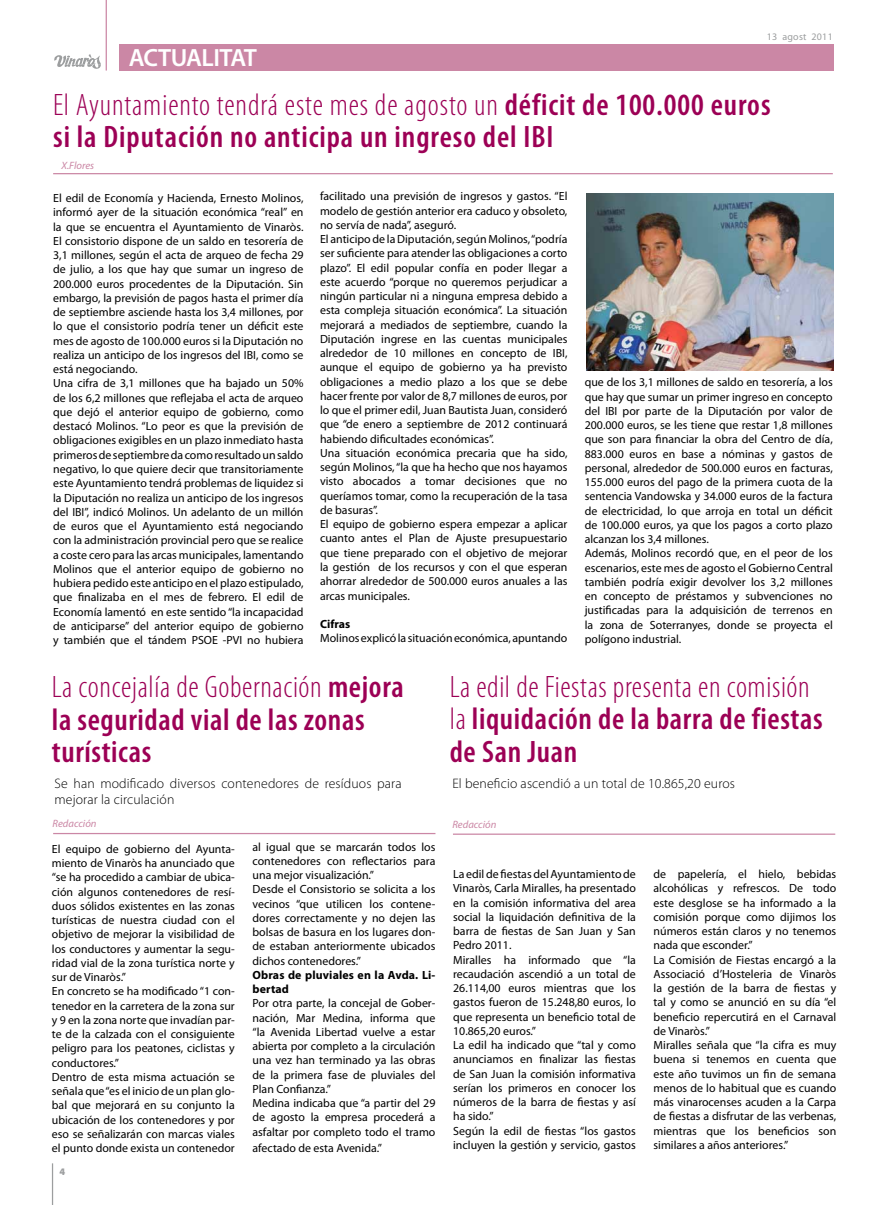
<style>
.page{position:relative;width:886px;height:1205px;background:#fff}
.page>*{position:absolute;margin:0;border:0;box-sizing:border-box;transform-origin:0 0}
.t1{font:600 condensed 31.12px/32.4px "Myriad Pro";letter-spacing:.02em;color:#9c0055}
.t2{font:600 25px "Myriad Pro";letter-spacing:-.02em;color:#fff}
.t3{font:300 13.75px/16.5px "Myriad Pro";letter-spacing:.01em;color:#000}
.t4{font:11.88px/14.2px "Myriad Pro";color:#000}
.t5{font:700 11.88px/14.2px "Myriad Pro";letter-spacing:.01em;color:#000}
.t6{font:italic 10.62px "Myriad Pro";color:#cb87a5}
.t7{font:10px "Myriad Pro";letter-spacing:.025em;color:#9c9e9f}
.t8{font:900 10px "Myriad Pro";color:#9c9e9f}
.s1{font-weight:300}
</style>
<div class="page">
<hr style="left:52px;top:1163px;width:1px;height:42px;background:#9c9e9f">
<hr style="left:106px;top:0;width:1px;height:71px;background:#cb87a5">
<svg style="left:54px;top:54px;width:47px;height:15px"></svg>
<div style="left:119px;top:44px;width:714px;height:27px;background:#cb87a5"></div>
<img style="left:586px;top:193px;width:247px;height:178px">
<hr style="left:53px;top:173px;width:780px;height:1px;background:#cb87a5">
<hr style="left:53px;top:833px;width:382px;height:1px;background:#cb87a5">
<hr style="left:453px;top:833px;width:382px;height:2px;background:#cb87a5">
<h2 class="t2" style="left:129px;top:42px;width:130px">ACTUALITAT</h2>
<p class="t7" style="left:767px;top:31px;width:67px">13 agost 2011</p>
<h1 class="t1" style="left:53px;top:88px;width:719px"><span class="s1">El Ayuntamiento tendrá este mes de agosto un</span> déficit de 100.000 euros si la Diputación no anticipa un ingreso del IBI</h1>
<p class="t6" style="left:61px;top:159px;width:34px">X.Flores</p>
<p class="t4" style="left:320px;top:189px;width:249px">facilitado una previsión de ingresos y gastos. “El modelo de gestión anterior era caduco y obsoleto, no servía de nada”, aseguró.<br>El anticipo de la Diputación, según Molinos, “podría ser suficiente para atender las obligaciones a corto plazo”. El edil popular confía en poder llegar a este acuerdo “porque no queremos perjudicar a ningún particular ni a ninguna empresa debido a esta compleja situación económica”. La situación mejorará a mediados de septiembre, cuando la Diputación ingrese en las cuentas municipales alrededor de 10 millones en concepto de IBI, aunque el equipo de gobierno ya ha previsto obligaciones a medio plazo a los que se debe hacer frente por valor de 8,7 millones de euros, por lo que el primer edil, Juan Bautista Juan, consideró que “de enero a septiembre de 2012 continuará habiendo dificultades económicas”.<br>Una situación económica precaria que ha sido, según Molinos, “la que ha hecho que nos hayamos visto abocados a tomar decisiones que no queríamos tomar, como la recuperación de la tasa de basuras”.<br>El equipo de gobierno espera empezar a aplicar cuanto antes el Plan de Ajuste presupuestario que tiene preparado con el objetivo de mejorar la gestión de los recursos y con el que esperan ahorrar alrededor de 500.000 euros anuales a las arcas municipales.</p>
<p class="t5" style="left:320px;top:616px;width:32px">Cifras</p>
<p class="t4" style="left:320px;top:631px;width:249px">Molinos explicó la situación económica, apuntando</p>
<p class="t4" style="left:53px;top:191px;width:252px">El edil de Economía y Hacienda, Ernesto Molinos, informó ayer de la situación económica “real” en la que se encuentra el Ayuntamiento de Vinaròs.<br>El consistorio dispone de un saldo en tesorería de 3,1 millones, según el acta de arqueo de fecha 29 de julio, a los que hay que sumar un ingreso de 200.000 euros procedentes de la Diputación. Sin embargo, la previsión de pagos hasta el primer día de septiembre asciende hasta los 3,4 millones, por lo que el consistorio podría tener un déficit este mes de agosto de 100.000 euros si la Diputación no realiza un anticipo de los ingresos del IBI, como se está negociando.<br>Una cifra de 3,1 millones que ha bajado un 50% de los 6,2 millones que reflejaba el acta de arqueo que dejó el anterior equipo de gobierno, como destacó Molinos. “Lo peor es que la previsión de obligaciones exigibles en un plazo inmediato hasta primeros de septiembre da como resultado un saldo negativo, lo que quiere decir que transitoriamente este Ayuntamiento tendrá problemas de liquidez si la Diputación no realiza un anticipo de los ingresos del IBI”, indicó Molinos. Un adelanto de un millón de euros que el Ayuntamiento está negociando con la administración provincial pero que se realice a coste cero para las arcas municipales, lamentando Molinos que el anterior equipo de gobierno no hubiera pedido este anticipo en el plazo estipulado, que finalizaba en el mes de febrero. El edil de Economía lamentó en este sentido “la incapacidad de anticiparse” del anterior equipo de gobierno y también que el tándem PSOE -PVI no hubiera</p>
<p class="t4" style="left:585px;top:375px;width:250px">que de los 3,1 millones de saldo en tesorería, a los que hay que sumar un primer ingreso en concepto del IBI por parte de la Diputación por valor de 200.000 euros, se les tiene que restar 1,8 millones que son para financiar la obra del Centro de día, 883.000 euros en base a nóminas y gastos de personal, alrededor de 500.000 euros en facturas, 155.000 euros del pago de la primera cuota de la sentencia Vandowska y 34.000 euros de la factura de electricidad, lo que arroja en total un déficit de 100.000 euros, ya que los pagos a corto plazo alcanzan los 3,4 millones.<br>Además, Molinos recordó que, en el peor de los escenarios, este mes de agosto el Gobierno Central también podría exigir devolver los 3,2 millones en concepto de préstamos y subvenciones no justificadas para la adquisición de terrenos en la zona de Soterranyes, donde se proyecta el polígono industrial.</p>
<h1 class="t1" style="left:52px;top:670px;width:353px"><span class="s1">La concejalía de Gobernación</span> mejora la seguridad vial de las zonas turísticas</h1>
<p class="t3" style="left:55px;top:775px;width:349px">Se han modificado diversos contenedores de resíduos para mejorar la circulación</p>
<p class="t6" style="left:53px;top:817px;width:46px">Redacción</p>
<p class="t4" style="left:52px;top:841px;width:184px">El equipo de gobierno del Ayunta&shy;miento de Vinaròs ha anunciado que “se ha procedido a cambiar de ubica&shy;ción algunos contenedores de resí&shy;duos sólidos existentes en las zonas turísticas de nuestra ciudad con el objetivo de mejorar la visibilidad de los conductores y aumentar la segu&shy;ridad vial de la zona turística norte y sur de Vinaròs.”<br>En concreto se ha modificado “1 con&shy;tenedor en la carretera de la zona sur y 9 en la zona norte que invadían par&shy;te de la calzada con el consiguiente peligro para los peatones, ciclistas y conductores.”<br>Dentro de esta misma actuación se señala que “es el inicio de un plan glo&shy;bal que mejorará en su conjunto la ubicación de los contenedores y por eso se señalizarán con marcas viales el punto donde exista un contenedor</p>
<p class="t4" style="left:253px;top:839px;width:184px">al igual que se marcarán todos los contenedores con reflectarios para una mejor visualización.”<br>Desde el Consistorio se solicita a los vecinos “que utilicen los contene&shy;dores correctamente y no dejen las bolsas de basura en los lugares don&shy;de estaban anteriormente ubicados dichos contenedores.”</p>
<p class="t5" style="left:253px;top:967px;width:184px">Obras de pluviales en la Avda. Li&shy;bertad</p>
<p class="t4" style="left:253px;top:996px;width:184px">Por otra parte, la concejal de Gober&shy;nación, Mar Medina, informa que “la Avenida Libertad vuelve a estar abierta por completo a la circulación una vez han terminado ya las obras de la primera fase de pluviales del<br>Plan Confianza.”<br>Medina indicaba que “a partir del 29 de agosto la empresa procederá a asfaltar por completo todo el tramo</p>
<p class="t4" style="left:253px;top:1141px;width:131px">afectado de esta Avenida.”</p>
<p class="t8" style="left:59px;top:1165px;width:7px">4</p>
<h1 class="t1" style="left:450px;top:670px;width:374px"><span class="s1">La edil de Fiestas presenta en comisión la</span> liquidación de la barra de fiestas de San Juan</h1>
<p class="t3" style="left:452px;top:775px;width:284px">El beneficio ascendió a un total de 10.865,20 euros</p>
<p class="t6" style="left:452px;top:817px;width:46px">Redacción</p>
<p class="t4" style="left:453px;top:867px;width:184px">La edil de fiestas del Ayuntamiento de<br>Vinaròs, Carla Miralles, ha presentado en la comisión informativa del area social la liquidación definitiva de la barra de fiestas de San Juan y San<br>Pedro 2011.<br>Miralles ha informado que “la recaudación ascendió a un total de<br>26.114,00 euros mientras que los gastos fueron de 15.248,80 euros, lo que representa un beneficio total de<br>10.865,20 euros.”<br>La edil ha indicado que “tal y como anunciamos en finalizar las fiestas de San Juan la comisión informativa serían los primeros en conocer los números de la barra de fiestas y así ha sido.”<br>Según la edil de fiestas “los gastos incluyen la gestión y servicio, gastos</p>
<p class="t4" style="left:653px;top:867px;width:184px">de papelería, el hielo, bebidas alcohólicas y refrescos. De todo este desglose se ha informado a la comisión porque como dijimos los números están claros y no tenemos nada que esconder.”<br>La Comisión de Fiestas encargó a la<br>Associació d’Hosteleria de Vinaròs la gestión de la barra de fiestas y tal y como se anunció en su día “el beneficio repercutirá en el Carnaval de Vinaròs.”<br>Miralles señala que “la cifra es muy buena si tenemos en cuenta que este año tuvimos un fin de semana menos de lo habitual que es cuando más vinarocenses acuden a la Carpa de fiestas a disfrutar de las verbenas, mientras que los beneficios son similares a años anteriores.”</p>
</div>
